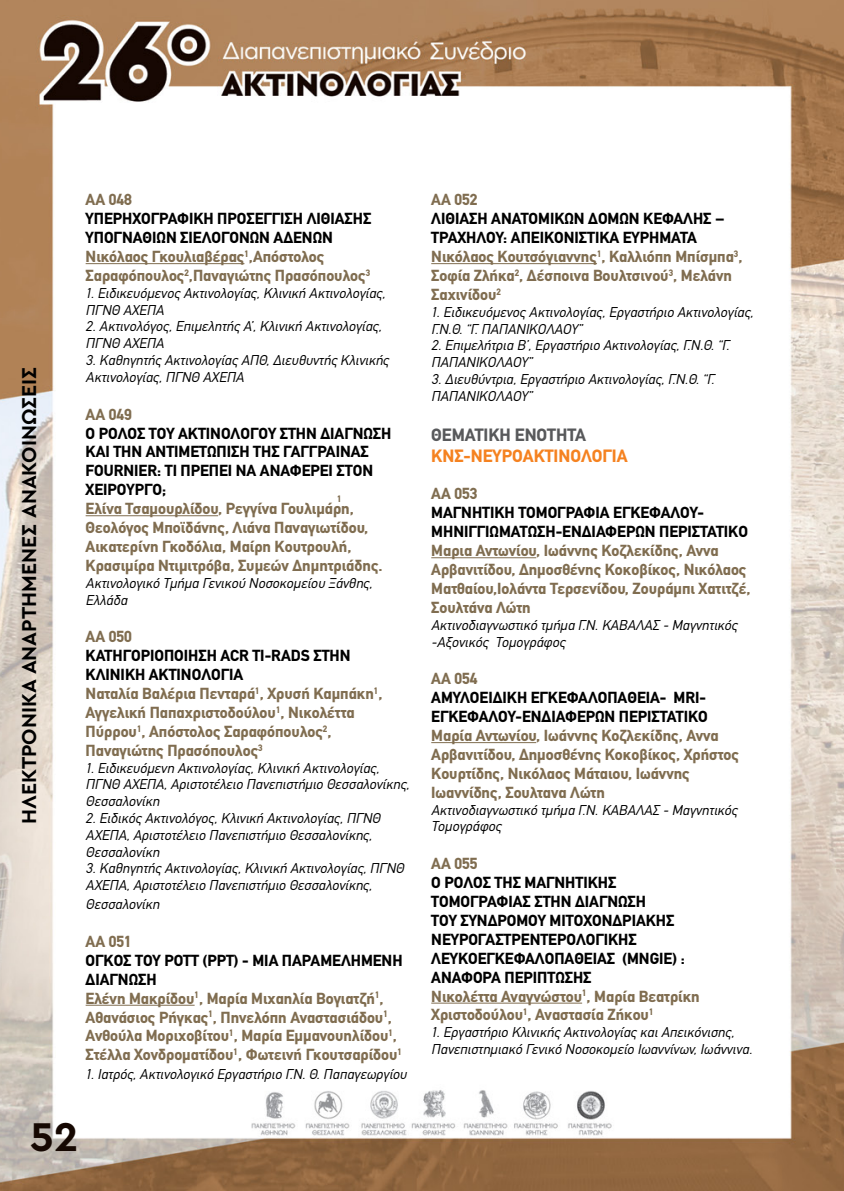
<style>
.page{position:relative;width:844px;height:1191px;background:#fff}
.page>*{position:absolute;margin:0;border:0;box-sizing:border-box;transform-origin:0 0}
.t1{font:700 42px "Cera Pro";color:#160802}
.t2{font:700 21px "Cera Pro";color:#000}
.t3{font:700 17.5px "CF Din";color:#f58220}
.t4{font:700 17.5px "CF Din";color:#58595b}
.t5{font:700 15.75px/18.9px "CF Din";color:#806d50}
.t6{font:700 15.75px/18.9px "CF Din";color:#000}
.t7{font:italic 14px/16.8px "CF Din";color:#000}
.t8{font:700 9.1px "CF Din";color:#806d50}
.s1{color:#000}
.s2{color:#806d50}
</style>
<div class="page">
<img style="left:0;top:0;width:843px;height:1191px">
<hr style="left:86px;top:263px;width:158px;height:1px;background:#806d50">
<hr style="left:86px;top:515px;width:132px;height:1px;background:#806d50">
<hr style="left:86px;top:1004px;width:108px;height:1px;background:#806d50">
<hr style="left:431px;top:263px;width:166px;height:1px;background:#806d50">
<hr style="left:431px;top:557px;width:105px;height:1px;background:#806d50">
<hr style="left:431px;top:742px;width:105px;height:1px;background:#806d50">
<hr style="left:431px;top:1002px;width:151px;height:1px;background:#806d50">
<h2 class="t2" style="left:15px;top:824px;width:459px;rotate:-90deg">ΗΛΕΚΤΡΟΝΙΚΑ ΑΝΑΡΤΗΜΕΝΕΣ ΑΝΑΚΟΙΝΩΣΕΙΣ</h2>
<p class="t5" style="left:86px;top:191px;width:48px">ΑΑ 048</p>
<p class="t5" style="left:86px;top:209px;width:287px"><span class="s1">ΥΠΕΡΗΧΟΓΡΑΦΙΚΗ ΠΡΟΣΕΓΓΙΣΗ ΛΙΘΙΑΣΗΣ ΥΠΟΓΝΑΘΙΩΝ ΣΙΕΛΟΓΟΝΩΝ ΑΔΕΝΩΝ </span>Νικόλαος Γκουλιαβέρας<sup>1</sup>,Απόστολος Σαραφόπουλος<sup>2</sup>,Παναγιώτης Πρασόπουλος<sup>3</sup></p>
<p class="t7" style="left:86px;top:285px;width:301px">1. Ειδικευόμενος Ακτινολογίας, Κλινική Ακτινολογίας,<br>ΠΓΝΘ ΑΧΕΠΑ</p>
<p class="t7" style="left:86px;top:318px;width:297px">2. Ακτινολόγος, Επιμελητής Α’, Κλινική Ακτινολογίας,<br>ΠΓΝΘ ΑΧΕΠΑ</p>
<p class="t7" style="left:86px;top:352px;width:304px">3. Καθηγητής Ακτινολογίας ΑΠΘ, Διευθυντής Κλινικής<br>Ακτινολογίας, ΠΓΝΘ ΑΧΕΠΑ</p>
<p class="t5" style="left:86px;top:405px;width:48px">ΑΑ 049</p>
<p class="t6" style="left:86px;top:424px;width:307px">Ο ΡΟΛΟΣ ΤΟΥ ΑΚΤΙΝΟΛΟΓΟΥ ΣΤΗΝ ΔΙΑΓΝΩΣΗ<br>ΚΑΙ ΤΗΝ ΑΝΤΙΜΕΤΩΠΙΣΗ ΤΗΣ ΓΑΓΓΡΑΙΝΑΣ<br>FOURNIER: ΤΙ ΠΡΕΠΕΙ ΝΑ ΑΝΑΦΕΡΕΙ ΣΤΟΝ<br>ΧΕΙΡΟΥΡΓΟ;</p>
<p class="t5" style="left:86px;top:499px;width:298px">Ελίνα Τσαμουρλίδου, Ρεγγίνα Γουλιμάρη, Θεολόγος Μποϊδάνης, Λιάνα Παναγιωτίδου, Αικατερίνη Γκοδόλια, Μαίρη Κουτρουλή, Κρασιμίρα Ντιμιτρόβα, Συμεών Δημητριάδης.</p>
<p class="t7" style="left:86px;top:574px;width:288px">Ακτινολογικό Τμήμα Γενικού Νοσοκομείου Ξάνθης,<br>Ελλάδα</p>
<p class="t5" style="left:86px;top:627px;width:48px">ΑΑ 050</p>
<p class="t5" style="left:86px;top:646px;width:298px"><span class="s1">ΚΑΤΗΓΟΡΙΟΠΟΙΗΣΗ ACR TI-RADS ΣΤΗΝ ΚΛΙΝΙΚΗ ΑΚΤΙΝΟΛΟΓΙΑ<br></span>Ναταλία Βαλέρια Πενταρά<sup>1</sup>, Χρυσή Καμπάκη<sup>1</sup>, Αγγελική Παπαχριστοδούλου<sup>1</sup>, Νικολέττα Πύρρου<sup>1</sup>, Απόστολος Σαραφόπουλος<sup>2</sup>, Παναγιώτης Πρασόπουλος<sup>3</sup></p>
<p class="t7" style="left:86px;top:759px;width:325px">1. Ειδικευόμενη Ακτινολογίας, Κλινική Ακτινολογίας,<br>ΠΓΝΘ ΑΧΕΠΑ, Αριστοτέλειο Πανεπιστήμιο Θεσσαλονίκης,<br>Θεσσαλονίκη</p>
<p class="t7" style="left:86px;top:810px;width:296px">2. Ειδικός Ακτινολόγος, Κλινική Ακτινολογίας, ΠΓΝΘ<br>ΑΧΕΠΑ, Αριστοτέλειο Πανεπιστήμιο Θεσσαλονίκης,<br>Θεσσαλονίκη</p>
<p class="t7" style="left:86px;top:860px;width:320px">3. Καθηγητής Ακτινολογίας, Κλινική Ακτινολογίας, ΠΓΝΘ<br>ΑΧΕΠΑ, Αριστοτέλειο Πανεπιστήμιο Θεσσαλονίκης,</p>
<p class="t7" style="left:86px;top:896px;width:75px">Θεσσαλονίκη</p>
<p class="t5" style="left:86px;top:932px;width:48px">ΑΑ 051</p>
<p class="t5" style="left:86px;top:951px;width:318px"><span class="s1">ΟΓΚΟΣ ΤΟΥ POTT (PPT) - ΜΙΑ ΠΑΡΑΜΕΛΗΜΕΝΗ ΔΙΑΓΝΩΣΗ<br></span>Ελένη Μακρίδου<sup>1</sup>, Μαρία Μιχαηλία Βογιατζή<sup>1</sup>, Αθανάσιος Ρήγκας<sup>1</sup>, Πηνελόπη Αναστασιάδου<sup>1</sup>, Ανθούλα Μοριχοβίτου<sup>1</sup>, Μαρία Εμμανουηλίδου<sup>1</sup>, Στέλλα Χονδροματίδου<sup>1</sup>, Φωτεινή Γκουτσαρίδου<sup>1</sup></p>
<p class="t7" style="left:86px;top:1066px;width:322px">1. Ιατρός, Ακτινολογικό Εργαστήριο Γ.Ν. Θ. Παπαγεωργίου</p>
<p class="t8" style="left:337px;top:494px;width:6px">1</p>
<h1 class="t1" style="left:30px;top:1108px;width:50px">52</h1>
<p class="t5" style="left:431px;top:191px;width:48px">ΑΑ 052</p>
<p class="t5" style="left:431px;top:209px;width:313px"><span class="s1">ΛΙΘΙΑΣΗ ΑΝΑΤΟΜΙΚΩΝ ΔΟΜΩΝ ΚΕΦΑΛΗΣ – ΤΡΑΧΗΛΟΥ: ΑΠΕΙΚΟΝΙΣΤΙΚΑ ΕΥΡΗΜΑΤΑ </span>Νικόλαος Κουτσόγιαννης<sup>1</sup>, Καλλιόπη Μπίσμπα<sup>3</sup>, Σοφία Ζλήκα<sup>2</sup>, Δέσποινα Βουλτσινού<sup>3</sup>, Μελάνη Σαχινίδου<sup>2</sup></p>
<p class="t7" style="left:431px;top:303px;width:324px">1. Ειδικευόμενος Ακτινολογίας, Εργαστήριο Ακτινολογίας,<br>Γ.Ν.Θ. “Γ. ΠΑΠΑΝΙΚΟΛΑΟΥ”</p>
<p class="t7" style="left:431px;top:337px;width:300px">2. Επιμελήτρια Β’, Εργαστήριο Ακτινολογίας, Γ.Ν.Θ. “Γ.<br>ΠΑΠΑΝΙΚΟΛΑΟΥ”</p>
<p class="t7" style="left:431px;top:371px;width:285px">3. Διευθύντρια, Εργαστήριο Ακτινολογίας, Γ.Ν.Θ. “Γ.<br>ΠΑΠΑΝΙΚΟΛΑΟΥ”</p>
<p class="t4" style="left:431px;top:425px;width:156px">ΘΕΜΑΤΙΚΗ ΕΝΟΤΗΤΑ</p>
<p class="t3" style="left:431px;top:446px;width:198px">ΚΝΣ-ΝΕΥΡΟΑΚΤΙΝΟΛΟΓΙΑ</p>
<p class="t5" style="left:431px;top:485px;width:48px">ΑΑ 053</p>
<p class="t6" style="left:431px;top:503px;width:318px">ΜΑΓΝΗΤΙΚΗ ΤΟΜΟΓΡΑΦΙΑ ΕΓΚΕΦΑΛΟΥ-<br>ΜΗΝΙΓΓΙΩΜΑΤΩΣΗ-ΕΝΔΙΑΦΕΡΩΝ ΠΕΡΙΣΤΑΤΙΚΟ</p>
<p class="t5" style="left:431px;top:541px;width:320px">Μαρια Αντωνίου, Ιωάννης Κοζλεκίδης, Αννα Αρβανιτίδου, Δημοσθένης Κοκοβίκος, Νικόλαος Ματθαίου,Ιολάντα Tερσενίδου, Ζουράμπι Χατιτζέ, Σουλτάνα Λώτη</p>
<p class="t7" style="left:431px;top:616px;width:307px">Ακτινοδιαγνωστικό τμήμα Γ.Ν. ΚΑΒΑΛΑΣ - Μαγνητικός -Αξονικός Τομογράφος</p>
<p class="t5" style="left:431px;top:669px;width:48px">ΑΑ 054</p>
<p class="t6" style="left:431px;top:688px;width:278px">ΑΜΥΛΟΕΙΔΙΚΗ ΕΓΚΕΦΑΛΟΠΑΘΕΙΑ- MRI-<br>ΕΓΚΕΦΑΛΟΥ-ΕΝΔΙΑΦΕΡΩΝ ΠΕΡΙΣΤΑΤΙΚΟ</p>
<p class="t5" style="left:431px;top:726px;width:309px">Μαρία Αντωνίου, Ιωάννης Κοζλεκίδης, Αννα Αρβανιτίδου, Δημοσθένης Κοκοβίκος, Χρήστος Κουρτίδης, Νικόλαος Μάταιου, Ιωάννης Ιωαννίδης, Σουλτανα Λώτη</p>
<p class="t7" style="left:431px;top:801px;width:307px">Ακτινοδιαγνωστικό τμήμα Γ.Ν. ΚΑΒΑΛΑΣ - Μαγνητικός<br>Τομογράφος</p>
<p class="t5" style="left:431px;top:854px;width:48px">ΑΑ 055</p>
<p class="t6" style="left:431px;top:873px;width:270px">Ο ΡΟΛΟΣ ΤΗΣ ΜΑΓΝΗΤΙΚΗΣ<br>ΤΟΜΟΓΡΑΦΙΑΣ ΣΤΗΝ ΔΙΑΓΝΩΣΗ<br>ΤΟΥ ΣΥΝΔΡΟΜΟΥ ΜΙΤΟΧΟΝΔΡΙΑΚΗΣ<br>ΝΕΥΡΟΓΑΣΤΡΕΝΤΕΡΟΛΟΓΙΚΗΣ<br>ΛΕΥΚΟΕΓΚΕΦΑΛΟΠΑΘΕΙΑΣ (MNGIE) :<br>ΑΝΑΦΟΡΑ ΠΕΡΙΠΤΩΣΗΣ<br><span class="s2">Νικολέττα Αναγνώστου</span><sup>1</sup><span class="s2">, Μαρία Βεατρίκη<br>Χριστοδούλου</span><sup>1</sup><span class="s2">, Αναστασία Ζήκου</span><sup>1</sup></p>
<p class="t7" style="left:431px;top:1024px;width:322px">1. Εργαστήριο Κλινικής Ακτινολογίας και Απεικόνισης,<br>Πανεπιστημιακό Γενικό Νοσοκομείο Ιωαννίνων, Ιωάννινα.</p>
</div>
